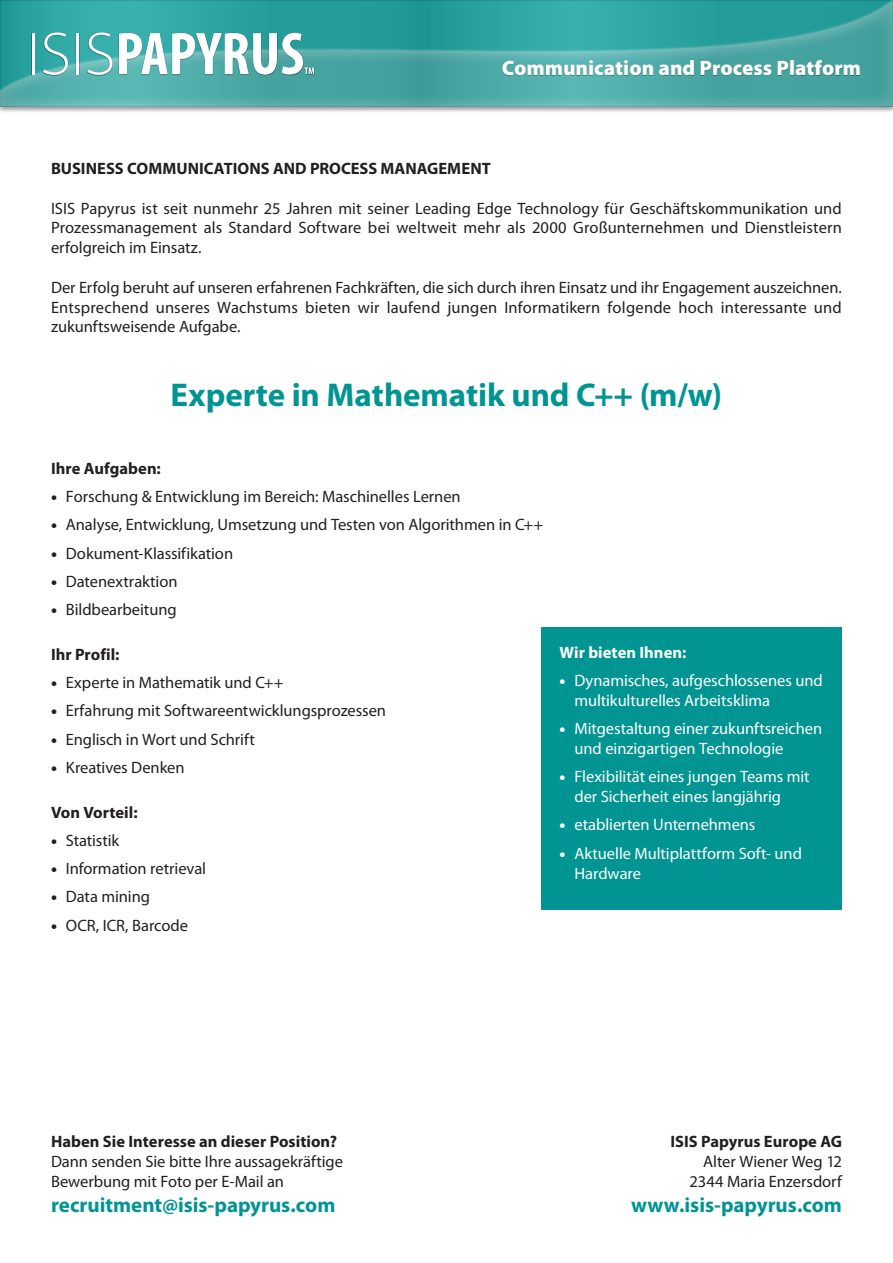
<style>
.page{position:relative;width:893px;height:1263px;background:#fff}
.page>*{position:absolute;margin:0;border:0;box-sizing:border-box;transform-origin:0 0}
.t1{font:700 33px "Myriad Pro";color:#009592}
.t2{font:700 21px "Myriad Pro";letter-spacing:-.005em;color:#009592}
.t3{font:900 21px "Myriad Pro";color:#fff}
.t4{font:16.5px/19.8px "Myriad Pro";letter-spacing:-.005em;color:#231f20;text-align:justify}
.t5{font:16.5px/19.8px "Myriad Pro";letter-spacing:-.005em;color:#fff}
.list_header{font:700 16.5px "Myriad Pro";color:#231f20}
.list_header_white{font:700 16.5px "Myriad Pro";color:#fff}
.s1{font-weight:900}
</style>
<div class="page">
<img style="left:0;top:106px;width:893px;height:4px">
<svg style="left:0;top:0;width:893px;height:106px;background:#3ca5a3"></svg>
<img style="left:31px;top:32px;width:284px;height:44px">
<hr style="left:32px;top:33px;width:3px;height:41px;background:#fff">
<svg style="left:43px;top:32px;width:25px;height:43px"></svg>
<hr style="left:76px;top:33px;width:3px;height:41px;background:#fff">
<svg style="left:88px;top:32px;width:24px;height:43px"></svg>
<svg style="left:119px;top:33px;width:195px;height:42px"></svg>
<img style="left:501px;top:57px;width:361px;height:24px">
<div style="left:542px;top:627px;width:300px;height:283px;background:#009592"></div>
<p class="t3" style="left:502px;top:56px;width:361px">Communication and Process Platform</p>
<p class="list_header" style="left:51px;top:159px;width:441px">BUSINESS COMMUNICATIONS AND PROCESS MANAGEMENT</p>
<p class="t4" style="left:51px;top:198px;width:792px">ISIS Papyrus ist seit nunmehr 25 Jahren mit seiner Leading Edge Technology für Geschäftskommunikation und Prozessmanagement als Standard Software bei weltweit mehr als 2000 Großunternehmen und Dienstleistern erfolgreich im Einsatz.</p>
<p class="t4" style="left:51px;top:278px;width:792px">Der Erfolg beruht auf unseren erfahrenen Fachkräften, die sich durch ihren Einsatz und ihr Engagement auszeichnen.<br>Entsprechend unseres Wachstums bieten wir laufend jungen Informatikern folgende hoch interessante und zukunftsweisende Aufgabe.</p>
<p class="t1" style="left:171px;top:376px;width:553px">Experte in Mathematik und C++ (m/w)</p>
<p class="list_header" style="left:51px;top:459px;width:111px">Ihre Aufgaben:</p>
<p class="t4" style="left:51px;top:487px;width:411px"><span class="s1">•</span> Forschung &amp; Entwicklung im Bereich: Maschinelles Lernen</p>
<p class="t4" style="left:51px;top:515px;width:494px"><span class="s1">•</span> Analyse, Entwicklung, Umsetzung und Testen von Algorithmen in C++</p>
<p class="t4" style="left:51px;top:543px;width:184px"><span class="s1">•</span> Dokument-Klassifikation</p>
<p class="t4" style="left:51px;top:572px;width:128px"><span class="s1">•</span> Datenextraktion</p>
<p class="t4" style="left:51px;top:600px;width:127px"><span class="s1">•</span> Bildbearbeitung</p>
<p class="list_header" style="left:51px;top:645px;width:70px">Ihr Profil:</p>
<p class="t4" style="left:51px;top:673px;width:234px"><span class="s1">•</span> Experte in Mathematik und C++</p>
<p class="t4" style="left:51px;top:701px;width:337px"><span class="s1">•</span> Erfahrung mit Softwareentwicklungsprozessen</p>
<p class="t4" style="left:51px;top:729px;width:205px"><span class="s1">•</span> Englisch in Wort und Schrift</p>
<p class="t4" style="left:51px;top:758px;width:135px"><span class="s1">•</span> Kreatives Denken</p>
<p class="list_header" style="left:51px;top:803px;width:88px">Von Vorteil:</p>
<p class="t4" style="left:51px;top:831px;width:70px"><span class="s1">•</span> Statistik</p>
<p class="t4" style="left:51px;top:859px;width:157px"><span class="s1">•</span> Information retrieval</p>
<p class="t4" style="left:51px;top:887px;width:101px"><span class="s1">•</span> Data mining</p>
<p class="t4" style="left:51px;top:916px;width:139px"><span class="s1">•</span> OCR, ICR, Barcode</p>
<p class="list_header_white" style="left:559px;top:643px;width:128px">Wir bieten Ihnen:</p>
<p class="t5" style="left:574px;top:671px;width:250px;text-indent:-15px"><span class="s1">•</span> Dynamisches, aufgeschlossenes und multikulturelles Arbeitsklima</p>
<p class="t5" style="left:574px;top:719px;width:249px;text-indent:-15px"><span class="s1">•</span> Mitgestaltung einer zukunftsreichen und einzigartigen Technologie</p>
<p class="t5" style="left:574px;top:767px;width:237px;text-indent:-15px"><span class="s1">•</span> Flexibilität eines jungen Teams mit der Sicherheit eines langjährig</p>
<p class="t5" style="left:559px;top:815px;width:197px"><span class="s1">•</span> etablierten Unternehmens</p>
<p class="t5" style="left:574px;top:843px;width:229px;text-indent:-15px"><span class="s1">•</span> Aktuelle Multiplattform Soft- und<br>Hardware</p>
<p class="list_header" style="left:51px;top:1132px;width:287px">Haben Sie Interesse an dieser Position?</p>
<p class="t4" style="left:51px;top:1152px;width:294px">Dann senden Sie bitte Ihre aussagekräftige</p>
<p class="t4" style="left:51px;top:1172px;width:235px">Bewerbung mit Foto per E-Mail an</p>
<p class="t2" style="left:51px;top:1193px;width:286px">recruitment@isis-papyrus.com</p>
<p class="list_header" style="left:670px;top:1132px;width:173px">ISIS Papyrus Europe AG</p>
<p class="t4" style="left:703px;top:1152px;width:140px">Alter Wiener Weg 12</p>
<p class="t4" style="left:689px;top:1172px;width:154px">2344 Maria Enzersdorf</p>
<p class="t2" style="left:631px;top:1193px;width:212px">www.isis-papyrus.com</p>
</div>
